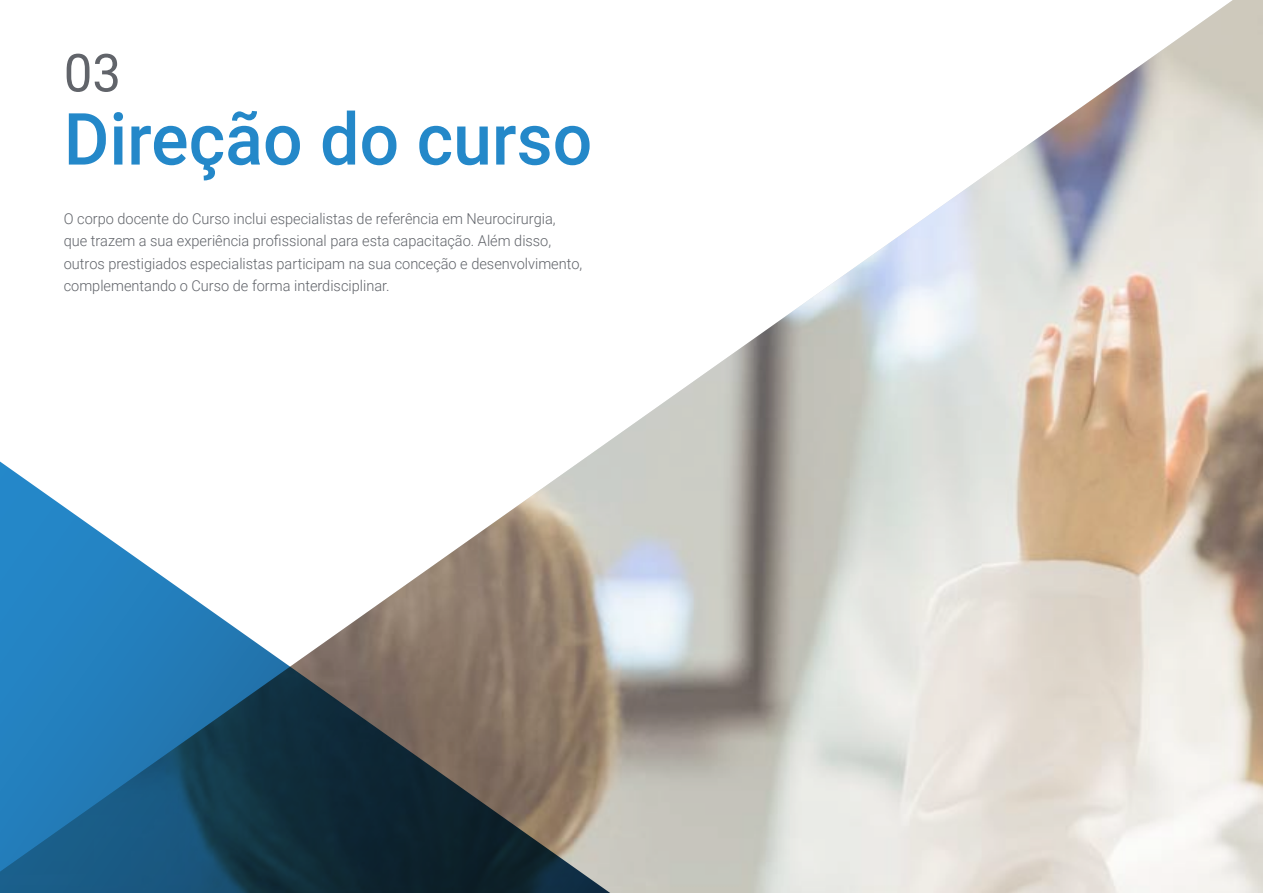
<style>
.page{position:relative;width:1263px;height:893px;background:#fff}
.page>*{position:absolute;margin:0;border:0;box-sizing:border-box;transform-origin:0 0}
.t1{font:500 72px "Roboto";color:#2488c9}
.t2{font:52.5px "Roboto";color:#61646a}
.t3{font:300 15px/22.5px "Roboto";color:#61646a}
</style>
<div class="page">
<img style="left:602px;top:0;width:661px;height:893px">
<svg style="left:0;top:446px;width:640px;height:447px"></svg>
<h2 class="t2" style="left:64px;top:36px;width:59px">03</h2>
<h1 class="t1" style="left:64px;top:89px;width:530px">Direção do curso</h1>
<p class="t3" style="left:64px;top:207px;width:520px">O corpo docente do Curso inclui especialistas de referência em Neurocirurgia, que trazem a sua experiência profissional para esta capacitação. Além disso, outros prestigiados especialistas participam na sua conceção e desenvolvimento, complementando o Curso de forma interdisciplinar.</p>
</div>
